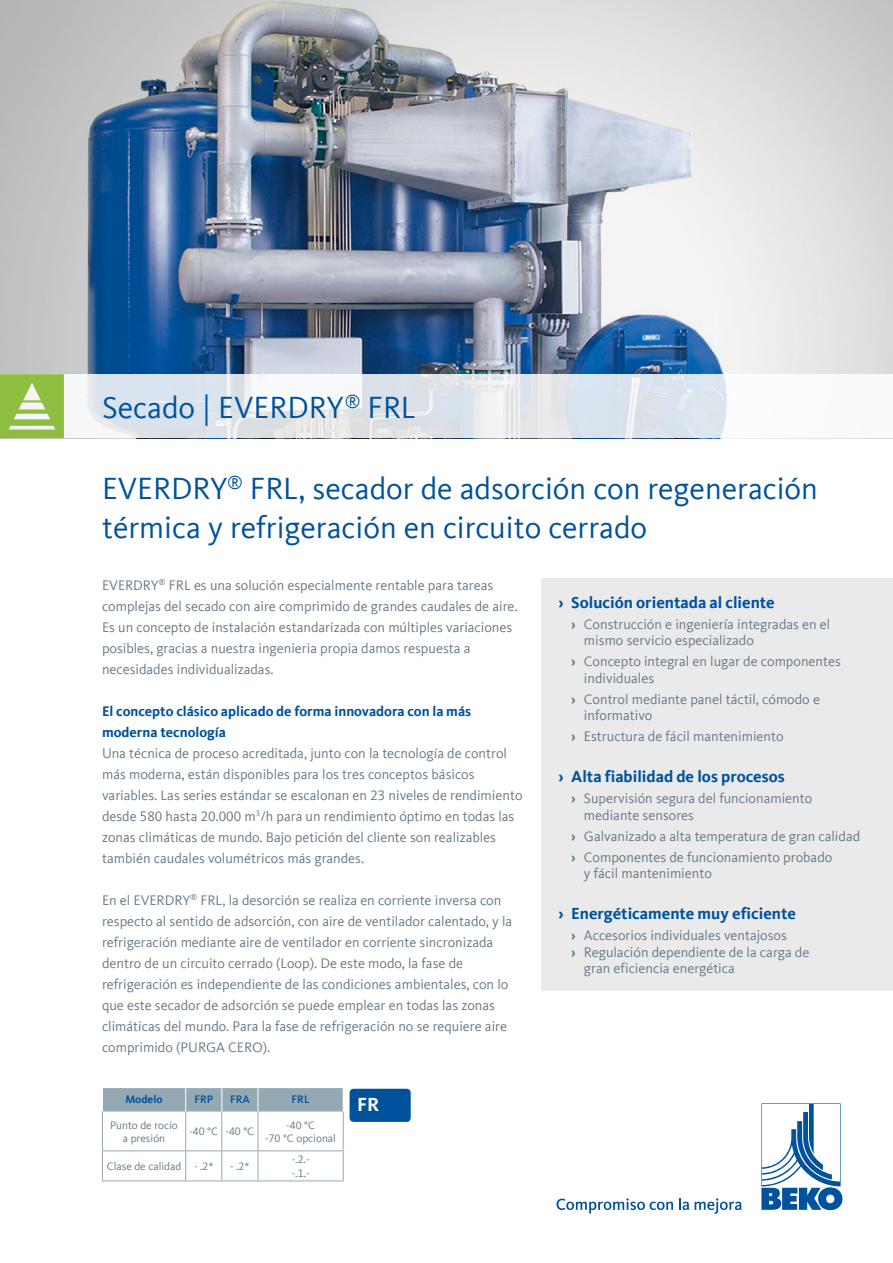
<style>
.page{position:relative;width:893px;height:1263px;background:#fff}
.page>*{position:absolute;margin:0;border:0;box-sizing:border-box;transform-origin:0 0}
.t1{font:31.5px/39px "Kievit Offc Pro";color:#00529c}
.t2{font:700 19.5px "Kievit Offc Pro";color:#fff}
.t3{font:700 16.5px "Kievit Offc Pro";color:#00529c}
.t4{font:14.25px/21px "Kievit Offc Pro";color:#657988}
.t5{font:700 14.25px/21px "Kievit Offc Pro";color:#00529c}
.t6{font:11.25px/13.5px "Kievit Offc Pro";color:#657988;text-align:center}
.t7{font:500 11.25px "Kievit Offc Pro";color:#00529c}
.t8{font:700 11.25px "Kievit Offc Pro";color:#00529c}
.s1{font-weight:700}
</style>
<div class="page">
<img style="left:0;top:0;width:893px;height:374px">
<svg style="left:86px;top:374px;width:641px;height:64px;fill:#dce4ed"></svg>
<svg style="left:0;top:374px;width:64px;height:64px;background:#9fc75d"></svg>
<svg style="left:761px;top:1103px;width:81px;height:107px"></svg>
<svg style="left:556px;top:1198px;width:117px;height:15px"></svg>
<svg style="left:679px;top:1198px;width:10px;height:12px"></svg>
<svg style="left:695px;top:1198px;width:46px;height:16px"></svg>
<div style="left:353px;top:1092px;width:54px;height:26px;background:#00529c"></div>
<div style="left:350px;top:1089px;width:61px;height:33px;border:8px solid #00529c"></div>
<hr style="left:185px;top:1111px;width:1px;height:39px;background:#95a9b4">
<hr style="left:221px;top:1111px;width:1px;height:39px;background:#95a9b4">
<hr style="left:258px;top:1111px;width:1px;height:39px;background:#95a9b4">
<svg style="left:185px;top:1151px;width:1px;height:29px"></svg>
<svg style="left:221px;top:1151px;width:1px;height:29px"></svg>
<svg style="left:258px;top:1151px;width:1px;height:29px"></svg>
<svg style="left:103px;top:1088px;width:240px;height:23px;background:#96aab5"></svg>
<hr style="left:102px;top:1111px;width:1px;height:39px;background:#95a9b4">
<hr style="left:343px;top:1111px;width:1px;height:39px;background:#95a9b4">
<hr style="left:102px;top:1150px;width:84px;height:1px;background:#95a9b4">
<svg style="left:102px;top:1151px;width:1px;height:29px"></svg>
<hr style="left:186px;top:1150px;width:36px;height:1px;background:#95a9b4">
<hr style="left:222px;top:1150px;width:36px;height:1px;background:#95a9b4">
<hr style="left:258px;top:1150px;width:86px;height:1px;background:#95a9b4">
<svg style="left:343px;top:1151px;width:1px;height:29px"></svg>
<hr style="left:102px;top:1180px;width:84px;height:1px;background:#95a9b4">
<hr style="left:186px;top:1180px;width:36px;height:1px;background:#95a9b4">
<hr style="left:222px;top:1180px;width:36px;height:1px;background:#95a9b4">
<hr style="left:258px;top:1180px;width:86px;height:1px;background:#95a9b4">
<div style="left:541px;top:578px;width:352px;height:413px;background:#eaeaea"></div>
<h1 class="t1" style="left:102px;top:388px;width:315px">Secado | EVERDRY<sup>®</sup> FRL</h1>
<h1 class="t1" style="left:102px;top:469px;width:717px">EVERDRY<sup>®</sup> FRL, secador de adsorción con regeneración térmica y refrigeración en circuito cerrado</h1>
<p class="t4" style="left:102px;top:574px;width:417px">EVERDRY<sup>®</sup> FRL es una solución especialmente rentable para tareas complejas del secado con aire comprimido de grandes caudales de aire.<br>Es un concepto de instalación estandarizada con múltiples variaciones posibles, gracias a nuestra ingenieria propia damos respuesta a necesidades individualizadas.</p>
<p class="t5" style="left:102px;top:700px;width:371px">El concepto clásico aplicado de forma innovadora con la más moderna tecnología</p>
<p class="t4" style="left:102px;top:742px;width:422px">Una técnica de proceso acreditada, junto con la tecnología de control más moderna, están disponibles para los tres conceptos básicos variables. Las series estándar se escalonan en 23 niveles de rendimiento desde 580 hasta 20.000 m<sup>3</sup>/h para un rendimiento óptimo en todas las zonas climáticas de mundo. Bajo petición del cliente son realizables también caudales volumétricos más grandes.</p>
<p class="t4" style="left:102px;top:889px;width:412px">En el EVERDRY<sup>®</sup> FRL, la desorción se realiza en corriente inversa con respecto al sentido de adsorción, con aire de ventilador calentado, y la refrigeración mediante aire de ventilador en corriente sincronizada dentro de un circuito cerrado (Loop). De este modo, la fase de refrigeración es independiente de las condiciones ambientales, con lo que este secador de adsorción se puede emplear en todas las zonas climáticas del mundo. Para la fase de refrigeración no se requiere aire comprimido (PURGA CERO).</p>
<p class="t8" style="left:125px;top:1092px;width:39px">Modelo</p>
<p class="t7" style="left:194px;top:1092px;width:20px">FRP</p>
<p class="t7" style="left:230px;top:1092px;width:21px">FRA</p>
<p class="t7" style="left:292px;top:1092px;width:19px">FRL</p>
<p class="t6" style="left:110px;top:1118px;width:69px">Punto de rocío a presión</p>
<p class="t6" style="left:189px;top:1125px;width:66px">-40 °C -40 °C</p>
<p class="t6" style="left:265px;top:1118px;width:72px">-40 °C<br>-70 °C opcional</p>
<p class="t6" style="left:107px;top:1159px;width:108px">Clase de calidad - .2*</p>
<p class="t6" style="left:230px;top:1159px;width:21px">- .2*</p>
<p class="t6" style="left:292px;top:1153px;width:19px;text-align:left">-.2.- -.1.-</p>
<h2 class="t2" style="left:357px;top:1093px;width:24px">FR</h2>
<p class="t3" style="left:558px;top:592px;width:218px">› Solución orientada al cliente</p>
<p class="t4" style="left:584px;top:616px;width:248px;line-height:16.5px;text-indent:-13px"><span class="s1">›</span> Construcción e ingeniería integradas en el mismo servicio especializado</p>
<p class="t4" style="left:584px;top:653px;width:258px;line-height:16.5px;text-indent:-13px"><span class="s1">›</span> Concepto integral en lugar de componentes individuales</p>
<p class="t4" style="left:584px;top:691px;width:238px;line-height:16.5px;text-indent:-13px"><span class="s1">›</span> Control mediante panel táctil, cómodo e informativo</p>
<p class="t4" style="left:571px;top:726px;width:214px"><span class="s1">›</span> Estructura de fácil mantenimiento</p>
<p class="t3" style="left:558px;top:767px;width:228px">› Alta fiabilidad de los procesos</p>
<p class="t4" style="left:584px;top:790px;width:230px;line-height:16.5px;text-indent:-13px"><span class="s1">›</span> Supervisión segura del funcionamiento mediante sensores</p>
<p class="t4" style="left:571px;top:825px;width:290px"><span class="s1">›</span> Galvanizado a alta temperatura de gran calidad <span class="s1">›</span> Componentes de funcionamiento probado</p>
<p class="t4" style="left:584px;top:863px;width:129px">y fácil mantenimiento</p>
<p class="t3" style="left:558px;top:904px;width:239px">› Energéticamente muy eficiente</p>
<p class="t4" style="left:571px;top:925px;width:217px"><span class="s1">›</span> Accesorios individuales ventajosos</p>
<p class="t4" style="left:571px;top:941px;width:240px"><span class="s1">›</span> Regulación dependiente de la carga de</p>
<p class="t4" style="left:584px;top:958px;width:152px">gran eficiencia energética</p>
</div>
